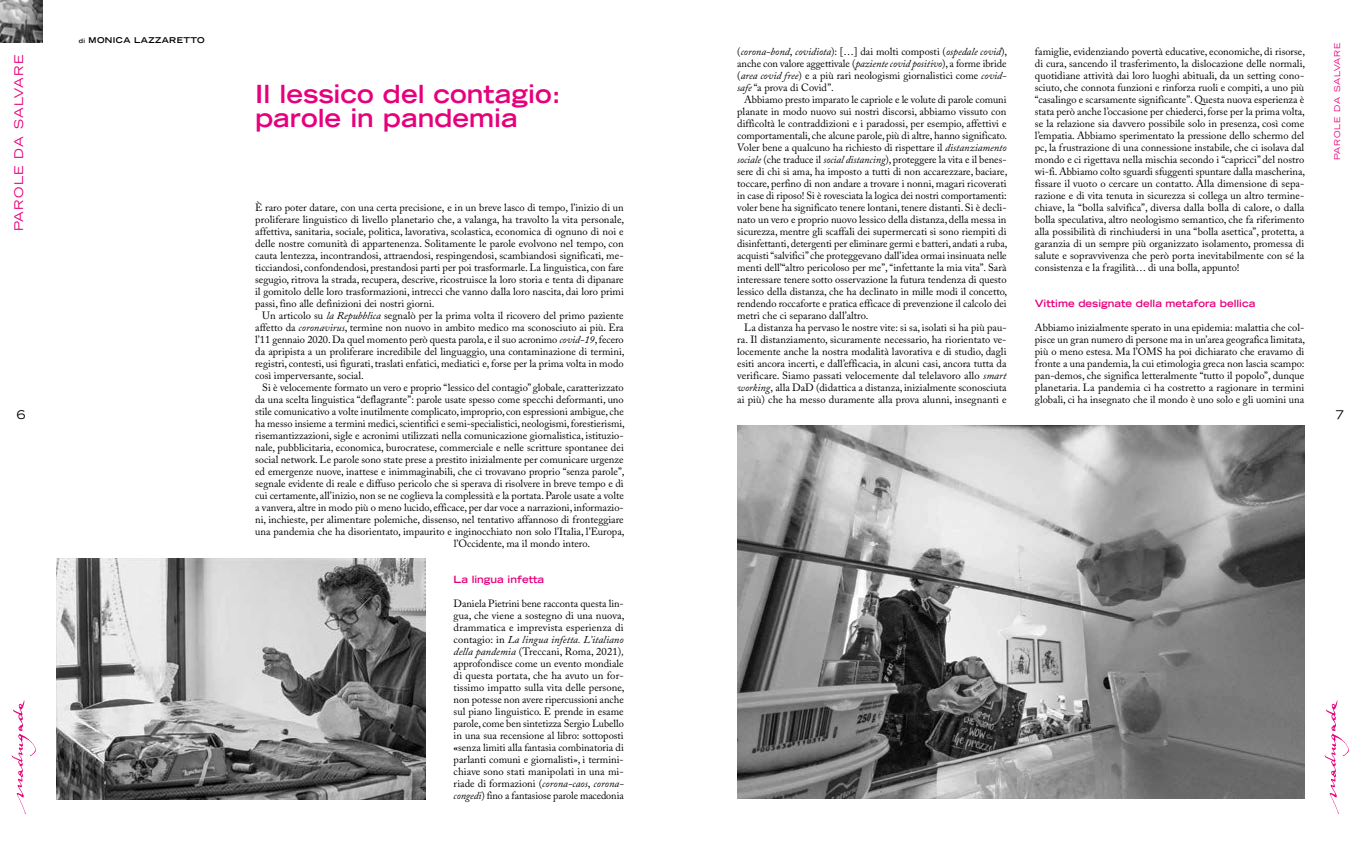
<style>
.page{position:relative;width:1361px;height:842px;background:#fff}
.page>*{position:absolute;margin:0;border:0;box-sizing:border-box;transform-origin:0 0}
.t1{font:700 expanded 25px/24px "Trade Gothic LH";color:#e6007d}
.t2{font:expanded 12px "Trade Gothic LH";letter-spacing:.1em;color:#e6007d}
.t3{font:expanded 12px "Trade Gothic LH";color:#000}
.t4{font:10.5px/12px "Adobe Caslon Pro";color:#000;text-align:justify}
.t5{font:700 expanded 10px "Trade Gothic LH";color:#e6007d}
.t6{font:700 expanded 8px "Trade Gothic LH";letter-spacing:.05em;color:#000}
.t7{font:expanded 8px "Trade Gothic LH";letter-spacing:.1em;color:#e6007d}
.s1{font-size:6px}
.s2{font-style:italic}
.s3{font-weight:700}
</style>
<div class="page">
<img style="left:1324px;top:700px;width:25px;height:114px">
<img style="left:12px;top:700px;width:24px;height:114px">
<img style="left:0;top:0;width:43px;height:43px">
<img style="left:57px;top:559px;width:368px;height:240px">
<img style="left:737px;top:426px;width:567px;height:373px">
<p class="t6" style="left:79px;top:34px;width:128px"><span class="s1">di</span> MONICA LAZZARETTO</p>
<p class="t7" style="left:1332px;top:160px;width:119px;rotate:-90deg">PAROLE DA SALVARE</p>
<p class="t4" style="left:737px;top:45px;width:272px">(<span class="s2">corona-bond</span>, <span class="s2">covidiota</span>): […] dai molti composti (<span class="s2">ospedale covid</span>), anche con valore aggettivale (<span class="s2">paziente covid positivo</span>), a forme ibride (<span class="s2">area covid free</span>) e a più rari neologismi giornalistici come <span class="s2">covid&shy;safe</span> “a prova di Covid”.</p>
<p class="t4" style="left:737px;top:93px;width:272px;text-indent:7px">Abbiamo presto imparato le capriole e le volute di parole comuni planate in modo nuovo sui nostri discorsi, abbiamo vissuto con difficoltà le contraddizioni e i paradossi, per esempio, affettivi e comportamentali, che alcune parole, più di altre, hanno significato.<br>Voler bene a qualcuno ha richiesto di rispettare il <span class="s2">distanziamento sociale</span> (che traduce il <span class="s2">social distancing</span>), proteggere la vita e il benes&shy;sere di chi si ama, ha imposto a tutti di non accarezzare, baciare, toccare, perfino di non andare a trovare i nonni, magari ricoverati in case di riposo! Si è rovesciata la logica dei nostri comportamenti: voler bene ha significato tenere lontani, tenere distanti. Si è decli&shy;nato un vero e proprio nuovo lessico della distanza, della messa in sicurezza, mentre gli scaffali dei supermercati si sono riempiti di disinfettanti, detergenti per eliminare germi e batteri, andati a ruba, acquisti “salvifici” che proteggevano dall’idea ormai insinuata nelle menti dell’“altro pericoloso per me”, “infettante la mia vita”. Sarà interessare tenere sotto osservazione la futura tendenza di questo lessico della distanza, che ha declinato in mille modi il concetto, rendendo roccaforte e pratica efficace di prevenzione il calcolo dei metri che ci separano dall’altro.</p>
<p class="t4" style="left:737px;top:321px;width:271px;text-indent:7px">La distanza ha pervaso le nostre vite: si sa, isolati si ha più pau&shy;ra. Il distanziamento, sicuramente necessario, ha riorientato ve&shy;locemente anche la nostra modalità lavorativa e di studio, dagli esiti ancora incerti, e dall’efficacia, in alcuni casi, ancora tutta da verificare. Siamo passati velocemente dal telelavoro allo <span class="s2">smart working</span>, alla DaD (didattica a distanza, inizialmente sconosciuta ai più) che ha messo duramente alla prova alunni, insegnanti e</p>
<p class="t4" style="left:1035px;top:45px;width:272px">famiglie, evidenziando povertà educative, economiche, di risorse, di cura, sancendo il trasferimento, la dislocazione delle normali, quotidiane attività dai loro luoghi abituali, da un setting cono&shy;sciuto, che connota funzioni e rinforza ruoli e compiti, a uno più “casalingo e scarsamente significante”. Questa nuova esperienza è stata però anche l’occasione per chiederci, forse per la prima volta, se la relazione sia davvero possibile solo in presenza, così come l’empatia. Abbiamo sperimentato la pressione dello schermo del pc, la frustrazione di una connessione instabile, che ci isolava dal mondo e ci rigettava nella mischia secondo i “capricci” del nostro wi-fi. Abbiamo colto sguardi sfuggenti spuntare dalla mascherina, fissare il vuoto o cercare un contatto. Alla dimensione di sepa&shy;razione e di vita tenuta in sicurezza si collega un altro termine&shy;chiave, la “bolla salvifica”, diversa dalla bolla di calore, o dalla bolla speculativa, altro neologismo semantico, che fa riferimento alla possibilità di rinchiudersi in una “bolla asettica”, protetta, a garanzia di un sempre più organizzato isolamento, promessa di salute e sopravvivenza che però porta inevitabilmente con sé la consistenza e la fragilità… di una bolla, appunto!</p>
<p class="t5" style="left:1035px;top:296px;width:222px">Vittime designate della metafora bellica</p>
<p class="t4" style="left:1035px;top:321px;width:272px">Abbiamo inizialmente sperato in una epidemia: malattia che col&shy;pisce un gran numero di persone ma in un’area geografica limitata, più o meno estesa. Ma l’OMS ha poi dichiarato che eravamo di fronte a una pandemia, la cui etimologia greca non lascia scampo: pan-demos, che significa letteralmente “tutto il popolo”, dunque planetaria. La pandemia ci ha costretto a ragionare in termini globali, ci ha insegnato che il mondo è uno solo e gli uomini una</p>
<p class="t2" style="left:11px;top:231px;width:178px;rotate:-90deg">PAROLE DA SALVARE</p>
<h1 class="t1" style="left:255px;top:81px;width:307px">Il lessico del contagio: parole in pandemia</h1>
<p class="t4" style="left:255px;top:201px;width:370px">È raro poter datare, con una certa precisione, e in un breve lasco di tempo, l’inizio di un proliferare linguistico di livello planetario che, a valanga, ha travolto la vita personale, affettiva, sanitaria, sociale, politica, lavorativa, scolastica, economica di ognuno di noi e delle nostre comunità di appartenenza. Solitamente le parole evolvono nel tempo, con cauta lentezza, incontrandosi, attraendosi, respingendosi, scambiandosi significati, me&shy;ticciandosi, confondendosi, prestandosi parti per poi trasformarle. La linguistica, con fare segugio, ritrova la strada, recupera, descrive, ricostruisce la loro storia e tenta di dipanare il gomitolo delle loro trasformazioni, intrecci che vanno dalla loro nascita, dai loro primi passi, fino alle definizioni dei nostri giorni.</p>
<p class="t4" style="left:255px;top:309px;width:371px;text-indent:7px">Un articolo su <span class="s2">la Repubblica</span> segnalò per la prima volta il ricovero del primo paziente affetto da <span class="s2">coronavirus</span>, termine non nuovo in ambito medico ma sconosciuto ai più. Era l’11 gennaio 2020. Da quel momento però questa parola, e il suo acronimo <span class="s2">covid-19</span>, fecero da apripista a un proliferare incredibile del linguaggio, una contaminazione di termini, registri, contesti, usi figurati, traslati enfatici, mediatici e, forse per la prima volta in modo così imperversante, social.</p>
<p class="t4" style="left:262px;top:381px;width:363px">Si è velocemente formato un vero e proprio “lessico del contagio” globale, caratterizzato</p>
<p class="t4" style="left:255px;top:393px;width:370px">da una scelta linguistica “deflagrante”: parole usate spesso come specchi deformanti, uno</p>
<p class="t4" style="left:255px;top:405px;width:370px">stile comunicativo a volte inutilmente complicato, improprio, con espressioni ambigue, che</p>
<p class="t4" style="left:255px;top:417px;width:371px">ha messo insieme a termini medici, scientifici e semi-specialistici, neologismi, forestierismi,</p>
<p class="t4" style="left:255px;top:429px;width:370px">risemantizzazioni, sigle e acronimi utilizzati nella comunicazione giornalistica, istituzio-</p>
<p class="t4" style="left:255px;top:441px;width:370px">nale, pubblicitaria, economica, burocratese, commerciale e nelle scritture spontanee dei</p>
<p class="t4" style="left:255px;top:453px;width:370px">social network. Le parole sono state prese a prestito inizialmente per comunicare urgenze</p>
<p class="t4" style="left:255px;top:465px;width:371px">ed emergenze nuove, inattese e inimmaginabili, che ci trovavano proprio “senza parole”,</p>
<p class="t4" style="left:255px;top:477px;width:370px">segnale evidente di reale e diffuso pericolo che si sperava di risolvere in breve tempo e di</p>
<p class="t4" style="left:255px;top:489px;width:370px">cui certamente, all’inizio, non se ne coglieva la complessità e la portata. Parole usate a volte</p>
<p class="t4" style="left:255px;top:501px;width:370px">a vanvera, altre in modo più o meno lucido, efficace, per dar voce a narrazioni, informazio-</p>
<p class="t4" style="left:255px;top:513px;width:370px">ni, inchieste, per alimentare polemiche, dissenso, nel tentativo affannoso di fronteggiare</p>
<p class="t4" style="left:255px;top:525px;width:371px">una pandemia che ha disorientato, impaurito e inginocchiato non solo l’Italia, l’Europa,</p>
<p class="t4" style="left:454px;top:537px;width:138px">l’Occidente, ma il mondo intero.</p>
<p class="t5" style="left:454px;top:572px;width:92px">La lingua infetta</p>
<p class="t4" style="left:454px;top:597px;width:172px">Daniela Pietrini bene racconta questa lin&shy;gua, che viene a sostegno di una nuova, drammatica e imprevista esperienza di contagio: in <span class="s2">La lingua infetta. L’italiano della pandemia</span> (Treccani, Roma, 2021)<span class="s2">, </span>approfondisce come un evento mondiale di questa portata, che ha avuto un for&shy;tissimo impatto sulla vita delle persone, non potesse non avere ripercussioni anche sul piano linguistico. E prende in esame parole, come ben sintetizza Sergio Lubello in una sua recensione al libro: sottoposti <span class="s3">«</span>senza limiti alla fantasia combinatoria di parlanti comuni e giornalisti», i termini&shy;chiave sono stati manipolati in una mi&shy;riade di formazioni (<span class="s2">corona-caos</span>, <span class="s2">corona&shy;congedi</span>) fino a fantasiose parole macedonia</p>
<p class="t3" style="left:17px;top:406px;width:10px">6</p>
<p class="t3" style="left:1335px;top:406px;width:10px">7</p>
</div>
